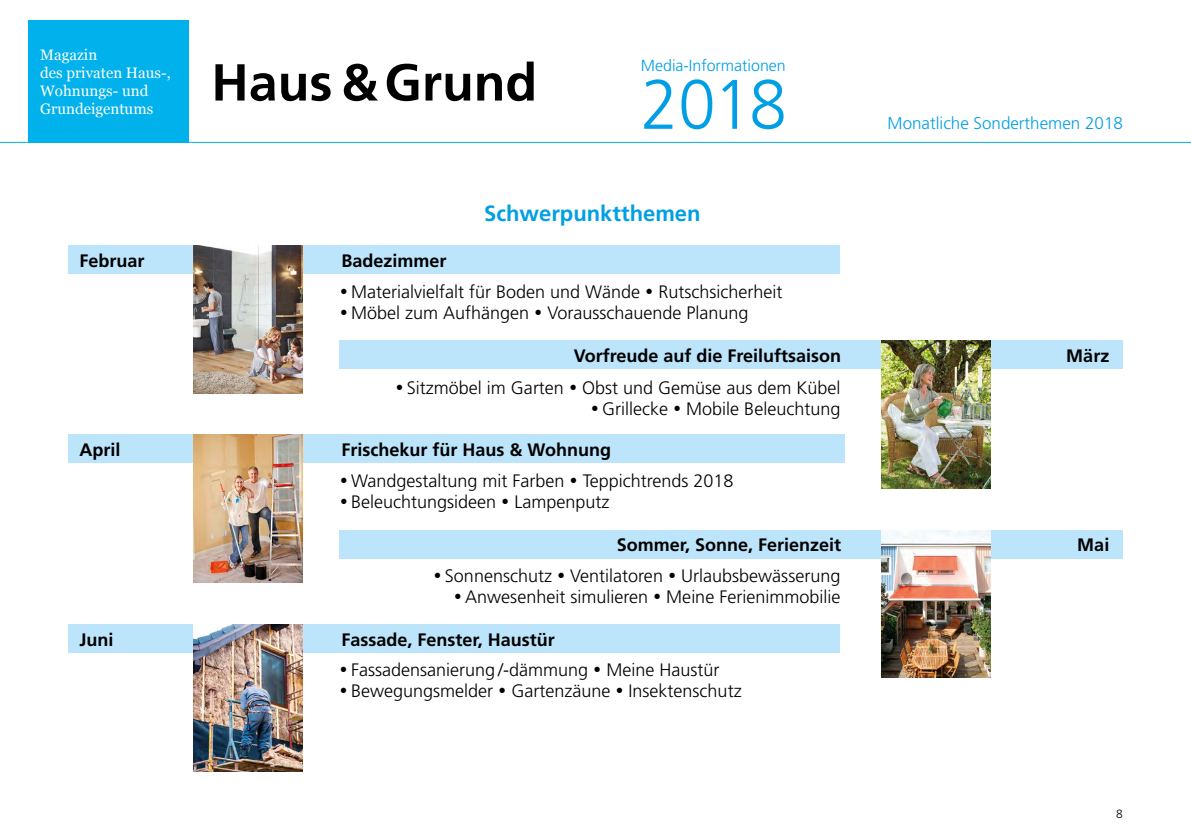
<style>
.page{position:relative;width:1191px;height:840px;background:#fff}
.page>*{position:absolute;margin:0;border:0;box-sizing:border-box;transform-origin:0 0}
.t1{font:300 70px "Frutiger";color:#009fe3;scale:.96 1}
.t2{font:700 52px "Frutiger";color:#000}
.t3{font:700 22px "Frutiger";color:#009fe3}
.t4{font:300 18px/20.8px "Frutiger";color:#000}
.t5{font:700 18px "Frutiger";color:#000}
.t6{font:300 17px "Frutiger";color:#009fe3}
.t7{font:300 16px "Frutiger";color:#009fe3}
.t8{font:15.2px/18px "Georgia";color:#fff}
.t9{font:300 12px "Frutiger";color:#000}
</style>
<div class="page">
<div style="left:28px;top:20px;width:161px;height:122px;background:#00b1eb"></div>
<hr style="left:0;top:142px;width:1191px;height:1px;background:#00b1eb">
<div style="left:68px;top:624px;width:772px;height:28px;background:#bce4fa"></div>
<div style="left:68px;top:245px;width:772px;height:29px;background:#bce4fa"></div>
<div style="left:340px;top:530px;width:783px;height:28px;background:#bce4fa"></div>
<div style="left:68px;top:434px;width:776px;height:29px;background:#bce4fa"></div>
<div style="left:340px;top:340px;width:783px;height:29px;background:#bce4fa"></div>
<img style="left:194px;top:245px;width:108px;height:148px">
<img style="left:881px;top:340px;width:109px;height:148px">
<img style="left:194px;top:434px;width:109px;height:147px">
<img style="left:881px;top:530px;width:109px;height:147px">
<img style="left:194px;top:624px;width:109px;height:147px">
<p class="t8" style="left:40px;top:45px;width:132px">Magazin<br>des privaten Haus-,<br>Wohnungs- und<br>Grundeigentums</p>
<h2 class="t2" style="left:211px;top:52px;width:327px">Haus &amp; Grund</h2>
<p class="t7" style="left:641px;top:56px;width:146px">Media-Informationen</p>
<h1 class="t1" style="left:641px;top:65px;width:153px">2018</h1>
<p class="t3" style="left:484px;top:201px;width:218px">Schwerpunktthemen</p>
<p class="t5" style="left:79px;top:250px;width:67px">Februar</p>
<p class="t5" style="left:341px;top:250px;width:107px">Badezimmer</p>
<p class="t4" style="left:351px;top:281px;width:433px">Materialvielfalt für Boden und Wände • Rutschsicherheit<br>Möbel zum Aufhängen • Vorausschauende Planung</p>
<p class="t6" style="left:887px;top:113px;width:237px">Monatliche Sonderthemen 2018</p>
<p class="t5" style="left:573px;top:345px;width:269px">Vorfreude auf die Freiluftsaison</p>
<p class="t5" style="left:1066px;top:345px;width:45px">März</p>
<p class="t4" style="left:407px;top:377px;width:435px;text-align:right">Sitzmöbel im Garten • Obst und Gemüse aus dem Kübel<br>Grillecke • Mobile Beleuchtung</p>
<p class="t5" style="left:79px;top:439px;width:43px">April</p>
<p class="t5" style="left:341px;top:439px;width:271px">Frischekur für Haus &amp; Wohnung</p>
<p class="t4" style="left:351px;top:470px;width:384px">Wandgestaltung mit Farben • Teppichtrends 2018<br>Beleuchtungsideen • Lampenputz</p>
<p class="t5" style="left:617px;top:534px;width:226px">Sommer, Sonne, Ferienzeit</p>
<p class="t5" style="left:1077px;top:534px;width:34px">Mai</p>
<p class="t4" style="left:445px;top:565px;width:397px;text-align:right">Sonnenschutz • Ventilatoren • Urlaubsbewässerung<br>Anwesenheit simulieren • Meine Ferienimmobilie</p>
<p class="t5" style="left:79px;top:628px;width:36px">Juni</p>
<p class="t5" style="left:341px;top:628px;width:215px">Fassade, Fenster, Haustür</p>
<p class="t4" style="left:351px;top:659px;width:392px">Fassadensanierung /-dämmung • Meine Haustür<br>Bewegungsmelder • Gartenzäune • Insektenschutz</p>
<p class="t9" style="left:1116px;top:806px;width:8px">8</p>
</div>
